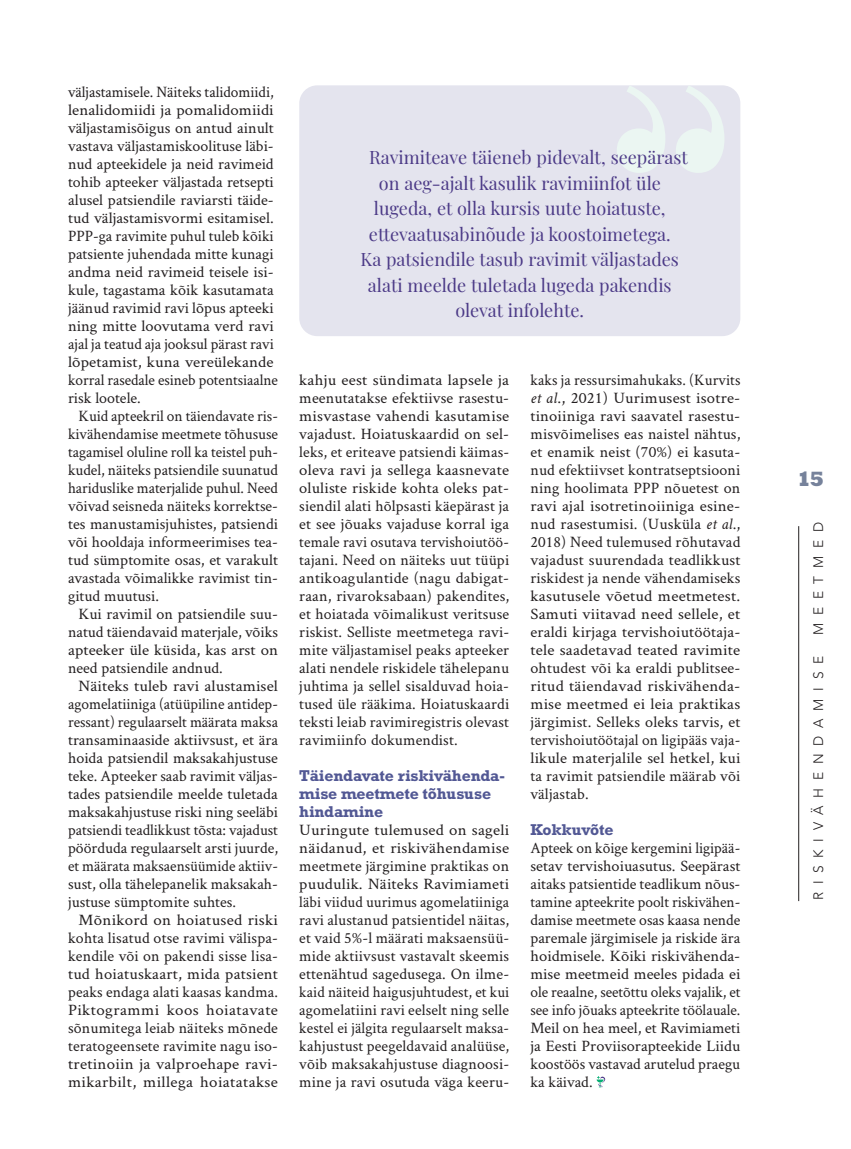
<style>
.page{position:relative;width:851px;height:1149px;background:#fff}
.page>*{position:absolute;margin:0;border:0;box-sizing:border-box;transform-origin:0 0}
.t1{font:800 21px "Rockwell Std";color:#76829b}
.ladu{font:18px/25.5px "Playfair Display";color:#4c3a87;text-align:center}
.ladu_taandeta{font:15.9px/18px "Crimson Text";color:#231f20;text-align:justify}
.ladu-2{font:15.9px/18px "Crimson Text";color:#231f20;text-align:justify;scale:1.06 1}
.ladu-3{font:15.9px/18px "Crimson Text";color:#231f20;text-align:justify;scale:1.05 1}
.ladu_taandeta-2{font:15.9px/18px "Crimson Text";color:#231f20;text-align:justify;scale:1.05 1}
.ladu-4{font:15.9px/18px "Crimson Text";color:#231f20;text-align:justify}
.vahepeal_2{font:700 15.9px/18px "Rockwell Std";letter-spacing:-.01em;color:#525894}
.rubriik_parem_lk{font:300 13.65px "Avenir LT Std";letter-spacing:.57em;color:#231f20}
.s1{font-style:italic}
</style>
<div class="page">
<hr style="left:798px;top:526px;width:1px;height:374px;background:#231f20">
<svg style="left:596px;top:1076px;width:9px;height:11px"></svg>
<div style="left:299px;top:85px;width:441px;height:251px;background:#e4e4ee;border-radius:18px"></div>
<svg style="left:617px;top:85px;width:107px;height:88px"></svg>
<p class="ladu_taandeta" style="left:68px;top:82px;width:211px;text-align:left">väljastamisele. Näiteks talidomiidi, lenalidomiidi ja pomalidomiidi väljastamisõigus on antud ainult vastava väljastamiskoolituse läbi&shy;nud apteekidele ja neid ravimeid tohib apteeker väljastada retsepti alusel patsiendile raviarsti täide&shy;tud väljastamisvormi esitamisel.<br>PPP-ga ravimite puhul tuleb kõiki patsiente juhendada mitte kunagi andma neid ravimeid teisele isi&shy;kule, tagastama kõik kasutamata jäänud ravimid ravi lõpus apteeki ning mitte loovutama verd ravi ajal ja teatud aja jooksul pärast ravi lõpetamist, kuna vereülekande korral rasedale esineb potentsiaalne risk lootele.</p>
<p class="ladu-4" style="left:68px;top:406px;width:211px;text-indent:10px">Kuid apteekril on täiendavate ris&shy;kivähendamise meetmete tõhususe tagamisel oluline roll ka teistel puh&shy;kudel, näiteks patsiendile suunatud hariduslike materjalide puhul. Need võivad seisneda näiteks korrektse&shy;tes manustamisjuhistes, patsiendi või hooldaja informeerimises tea&shy;tud sümptomite osas, et varakult avastada võimalikke ravimist tin&shy;gitud muutusi.</p>
<p class="ladu-4" style="left:68px;top:604px;width:211px;text-indent:10px">Kui ravimil on patsiendile suu&shy;natud täiendavaid materjale, võiks apteeker üle küsida, kas arst on need patsiendile andnud.</p>
<p class="ladu-2" style="left:68px;top:676px;width:199px;text-indent:10px">Näiteks tuleb ravi alustamisel agomelatiiniga (atüüpiline antidep&shy;ressant) regulaarselt määrata maksa transaminaaside aktiivsust, et ära hoida patsiendil maksakahjustuse teke. Apteeker saab ravimit väljas&shy;tades patsiendile meelde tuletada maksakahjustuse riski ning seeläbi patsiendi teadlikkust tõsta: vajadust pöörduda regulaarselt arsti juurde, et määrata maksaensüümide aktiiv&shy;sust, olla tähelepanelik maksakah&shy;justuse sümptomite suhtes.</p>
<p class="ladu-2" style="left:68px;top:910px;width:199px;text-indent:10px">Mõnikord on hoiatused riski kohta lisatud otse ravimi välispa&shy;kendile või on pakendi sisse lisa&shy;tud hoiatuskaart, mida patsient peaks endaga alati kaasas kandma.<br>Piktogrammi koos hoiatavate sõnumitega leiab näiteks mõnede teratogeensete ravimite nagu iso&shy;tretinoiin ja valproehape ravi&shy;mikarbilt, millega hoiatatakse</p>
<p class="ladu" style="left:360px;top:143px;width:328px">Ravimiteave täieneb pidevalt, seepärast on aeg-ajalt kasulik ravimiinfot üle lugeda, et olla kursis uute hoiatuste, ettevaatusabinõude ja koostoimetega.<br>Ka patsiendile tasub ravimit väljastades alati meelde tuletada lugeda pakendis olevat infolehte.</p>
<p class="ladu-3" style="left:299px;top:370px;width:201px">kahju eest sündimata lapsele ja meenutatakse efektiivse rasestu&shy;misvastase vahendi kasutamise vajadust. Hoiatuskaardid on sel&shy;leks, et eriteave patsiendi käimas&shy;oleva ravi ja sellega kaasnevate oluliste riskide kohta oleks pat&shy;siendil alati hõlpsasti käepärast ja et see jõuaks vajaduse korral iga temale ravi osutava tervishoiutöö&shy;tajani. Need on näiteks uut tüüpi antikoagulantide (nagu dabigat&shy;raan, rivaroksabaan) pakendites, et hoiatada võimalikust veritsuse riskist. Selliste meetmetega ravi&shy;mite väljastamisel peaks apteeker alati nendele riskidele tähelepanu juhtima ja sellel sisalduvad hoia&shy;tused üle rääkima. Hoiatuskaardi teksti leiab ravimiregistris olevast ravimiinfo dokumendist.</p>
<p class="vahepeal_2" style="left:299px;top:766px;width:207px">Täiendavate riskivähenda&shy;mise meetmete tõhususe hindamine</p>
<p class="ladu_taandeta-2" style="left:299px;top:820px;width:201px">Uuringute tulemused on sageli näidanud, et riskivähendamise meetmete järgimine praktikas on puudulik. Näiteks Ravimiameti läbi viidud uurimus agomelatiiniga ravi alustanud patsientidel näitas, et vaid 5%-l määrati maksaensüü&shy;mide aktiivsust vastavalt skeemis ettenähtud sagedusega. On ilme&shy;kaid näiteid haigusjuhtudest, et kui agomelatiini ravi eelselt ning selle kestel ei jälgita regulaarselt maksa&shy;kahjustust peegeldavaid analüüse, võib maksakahjustuse diagnoosi&shy;mine ja ravi osutuda väga keeru-</p>
<p class="ladu_taandeta" style="left:530px;top:370px;width:211px">kaks ja ressursimahukaks. (Kurvits <span class="s1">et al</span>., 2021) Uurimusest isotre&shy;tinoiiniga ravi saavatel rasestu&shy;misvõimelises eas naistel nähtus, et enamik neist (70%) ei kasuta&shy;nud efektiivset kontratseptsiooni ning hoolimata PPP nõuetest on ravi ajal isotretinoiiniga esine&shy;nud rasestumisi. (Uusküla <span class="s1">et al</span>., 2018) Need tulemused rõhutavad vajadust suurendada teadlikkust riskidest ja nende vähendamiseks kasutusele võetud meetmetest.<br>Samuti viitavad need sellele, et eraldi kirjaga tervishoiutöötaja&shy;tele saadetavad teated ravimite ohtudest või ka eraldi publitsee&shy;ritud täiendavad riskivähenda&shy;mise meetmed ei leia praktikas järgimist. Selleks oleks tarvis, et tervishoiutöötajal on ligipääs vaja&shy;likule materjalile sel hetkel, kui ta ravimit patsiendile määrab või väljastab.</p>
<p class="vahepeal_2" style="left:530px;top:820px;width:85px">Kokkuvõte</p>
<p class="ladu_taandeta" style="left:530px;top:838px;width:211px">Apteek on kõige kergemini ligipää&shy;setav tervishoiuasutus. Seepärast aitaks patsientide teadlikum nõus&shy;tamine apteekrite poolt riskivähen&shy;damise meetmete osas kaasa nende paremale järgimisele ja riskide ära hoidmisele. Kõiki riskivähenda&shy;mise meetmeid meeles pidada ei ole reaalne, seetõttu oleks vajalik, et see info jõuaks apteekrite töölauale.<br>Meil on hea meel, et Ravimiameti ja Eesti Proviisorapteekide Liidu koostöös vastavad arutelud praegu ka käivad.</p>
<h1 class="t1" style="left:796px;top:466px;width:29px">15</h1>
<p class="rubriik_parem_lk" style="left:810px;top:635px;width:115px;rotate:-90deg">meetmed</p>
<p class="rubriik_parem_lk" style="left:810px;top:900px;width:246px;rotate:-90deg">riskivähendamise</p>
</div>
